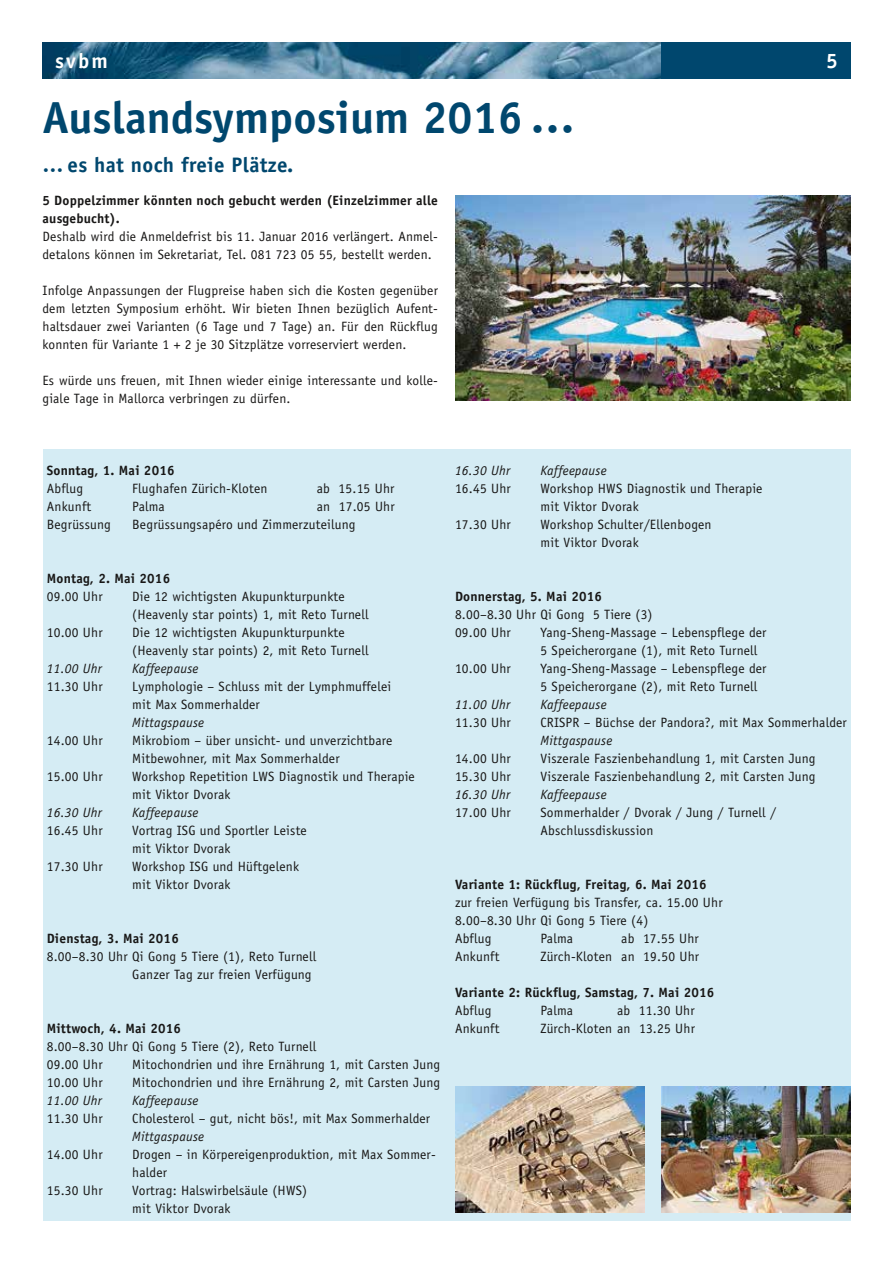
<style>
.page{position:relative;width:893px;height:1263px;background:#fff}
.page>*{position:absolute;margin:0;border:0;box-sizing:border-box;transform-origin:0 0}
.t1{font:700 45px "Officina Sans";color:#00476e}
.t2{font:700 21px "Officina Sans";letter-spacing:.015em;color:#00476e}
.t3{font:700 21px "Officina Sans";color:#fff}
.t4{font:13.5px/18px "Officina Sans";letter-spacing:.015em;color:#181716}
.t5{font:700 13.5px/18px "Officina Sans";letter-spacing:.015em;color:#181716}
.t6{font:italic 13.5px "Officina Sans";letter-spacing:.015em;color:#181716}
</style>
<div class="page">
<img style="left:43px;top:43px;width:618px;height:36px">
<div style="left:661px;top:43px;width:189px;height:36px;background:#00476e"></div>
<div style="left:43px;top:449px;width:807px;height:771px;background:#d5ecf4"></div>
<img style="left:455px;top:196px;width:395px;height:204px">
<img style="left:455px;top:1087px;width:189px;height:126px">
<img style="left:661px;top:1087px;width:189px;height:126px">
<h2 class="t3" style="left:55px;top:47px;width:54px">svbm</h2>
<h2 class="t3" style="left:826px;top:47px;width:13px">5</h2>
<h1 class="t1" style="left:43px;top:89px;width:534px">Auslandsymposium 2016 …</h1>
<h2 class="t2" style="left:43px;top:151px;width:252px">… es hat noch freie Plätze.</h2>
<p class="t5" style="left:43px;top:191px;width:397px">5 Doppelzimmer könnten noch gebucht werden (Einzelzimmer alle ausgebucht).</p>
<p class="t4" style="left:43px;top:227px;width:397px">Deshalb wird die Anmeldefrist bis 11. Januar 2016 verlängert. Anmel&shy;detalons können im Sekretariat, Tel. 081 723 05 55, bestellt werden.</p>
<p class="t4" style="left:43px;top:281px;width:397px;text-align:justify">Infolge Anpassungen der Flugpreise haben sich die Kosten gegenüber dem letzten Symposium erhöht. Wir bieten Ihnen bezüglich Aufent&shy;haltsdauer zwei Varianten (6 Tage und 7 Tage) an. Für den Rückflug konnten für Variante 1 + 2 je 30 Sitzplätze vorreserviert werden.</p>
<p class="t4" style="left:43px;top:371px;width:397px">Es würde uns freuen, mit Ihnen wieder einige interessante und kolle&shy;giale Tage in Mallorca verbringen zu dürfen.</p>
<p class="t5" style="left:47px;top:461px;width:129px">Sonntag, 1. Mai 2016</p>
<p class="t4" style="left:47px;top:479px;width:38px">Abflug</p>
<p class="t4" style="left:132px;top:479px;width:137px">Flughafen Zürich-Kloten</p>
<p class="t4" style="left:317px;top:479px;width:79px">ab 15.15 Uhr</p>
<p class="t4" style="left:47px;top:497px;width:46px">Ankunft</p>
<p class="t4" style="left:132px;top:497px;width:34px">Palma</p>
<p class="t4" style="left:317px;top:497px;width:79px">an 17.05 Uhr</p>
<p class="t4" style="left:47px;top:515px;width:66px">Begrüssung</p>
<p class="t4" style="left:132px;top:515px;width:225px">Begrüssungsapéro und Zimmerzuteilung</p>
<p class="t5" style="left:47px;top:569px;width:125px">Montag, 2. Mai 2016</p>
<p class="t4" style="left:47px;top:587px;width:57px">09.00 Uhr</p>
<p class="t4" style="left:132px;top:587px;width:238px">Die 12 wichtigsten Akupunkturpunkte (Heavenly star points) 1, mit Reto Turnell</p>
<p class="t4" style="left:47px;top:623px;width:57px">10.00 Uhr</p>
<p class="t4" style="left:132px;top:623px;width:238px">Die 12 wichtigsten Akupunkturpunkte (Heavenly star points) 2, mit Reto Turnell</p>
<p class="t6" style="left:47px;top:660px;width:57px">11.00 Uhr</p>
<p class="t6" style="left:132px;top:660px;width:68px">Kaffeepause</p>
<p class="t4" style="left:47px;top:677px;width:57px">11.30 Uhr</p>
<p class="t4" style="left:132px;top:677px;width:261px">Lymphologie – Schluss mit der Lymphmuffelei mit Max Sommerhalder</p>
<p class="t6" style="left:132px;top:714px;width:73px">Mittagspause</p>
<p class="t4" style="left:47px;top:731px;width:57px">14.00 Uhr</p>
<p class="t4" style="left:132px;top:731px;width:262px">Mikrobiom – über unsicht- und unverzichtbare<br>Mitbewohner, mit Max Sommerhalder</p>
<p class="t4" style="left:47px;top:767px;width:57px">15.00 Uhr</p>
<p class="t4" style="left:132px;top:767px;width:284px">Workshop Repetition LWS Diagnostik und Therapie mit Viktor Dvorak</p>
<p class="t6" style="left:47px;top:804px;width:57px">16.30 Uhr</p>
<p class="t6" style="left:132px;top:804px;width:68px">Kaffeepause</p>
<p class="t4" style="left:47px;top:821px;width:57px">16.45 Uhr</p>
<p class="t4" style="left:132px;top:821px;width:176px">Vortrag ISG und Sportler Leiste mit Viktor Dvorak</p>
<p class="t4" style="left:47px;top:857px;width:57px">17.30 Uhr</p>
<p class="t4" style="left:132px;top:857px;width:168px">Workshop ISG und Hüftgelenk mit Viktor Dvorak</p>
<p class="t5" style="left:47px;top:929px;width:134px">Dienstag, 3. Mai 2016</p>
<p class="t4" style="left:132px;top:947px;width:186px;text-indent:-85px">8.00–8.30 Uhr Qi Gong 5 Tiere (1), Reto Turnell<br>Ganzer Tag zur freien Verfügung</p>
<p class="t5" style="left:47px;top:1019px;width:136px">Mittwoch, 4. Mai 2016</p>
<p class="t4" style="left:47px;top:1037px;width:271px">8.00–8.30 Uhr Qi Gong 5 Tiere (2), Reto Turnell<br>09.00 Uhr</p>
<p class="t4" style="left:132px;top:1055px;width:309px">Mitochondrien und ihre Ernährung 1, mit Carsten Jung</p>
<p class="t4" style="left:47px;top:1073px;width:57px">10.00 Uhr</p>
<p class="t4" style="left:132px;top:1073px;width:309px">Mitochondrien und ihre Ernährung 2, mit Carsten Jung</p>
<p class="t6" style="left:47px;top:1092px;width:57px">11.00 Uhr</p>
<p class="t6" style="left:132px;top:1092px;width:68px">Kaffeepause</p>
<p class="t4" style="left:47px;top:1109px;width:57px">11.30 Uhr</p>
<p class="t4" style="left:132px;top:1109px;width:299px">Cholesterol – gut, nicht bös!, mit Max Sommerhalder</p>
<p class="t6" style="left:132px;top:1129px;width:73px">Mittgaspause</p>
<p class="t4" style="left:47px;top:1145px;width:57px">14.00 Uhr</p>
<p class="t4" style="left:132px;top:1145px;width:305px">Drogen – in Körpereigenproduktion, mit Max Sommer&shy;halder</p>
<p class="t4" style="left:47px;top:1181px;width:57px">15.30 Uhr</p>
<p class="t4" style="left:132px;top:1181px;width:176px">Vortrag: Halswirbelsäule (HWS) mit Viktor Dvorak</p>
<p class="t6" style="left:455px;top:462px;width:57px">16.30 Uhr</p>
<p class="t6" style="left:540px;top:462px;width:68px">Kaffeepause</p>
<p class="t4" style="left:455px;top:479px;width:57px">16.45 Uhr</p>
<p class="t4" style="left:540px;top:479px;width:223px">Workshop HWS Diagnostik und Therapie mit Viktor Dvorak</p>
<p class="t4" style="left:455px;top:515px;width:57px">17.30 Uhr</p>
<p class="t4" style="left:540px;top:515px;width:173px">Workshop Schulter/Ellenbogen mit Viktor Dvorak</p>
<p class="t5" style="left:455px;top:587px;width:148px">Donnerstag, 5. Mai 2016</p>
<p class="t4" style="left:455px;top:605px;width:199px">8.00–8.30 Uhr Qi Gong 5 Tiere (3)<br>09.00 Uhr</p>
<p class="t4" style="left:540px;top:623px;width:227px">Yang-Sheng-Massage – Lebenspflege der<br>5 Speicherorgane (1), mit Reto Turnell</p>
<p class="t4" style="left:455px;top:659px;width:57px">10.00 Uhr</p>
<p class="t4" style="left:540px;top:659px;width:227px">Yang-Sheng-Massage – Lebenspflege der<br>5 Speicherorgane (2), mit Reto Turnell</p>
<p class="t6" style="left:455px;top:697px;width:57px">11.00 Uhr</p>
<p class="t6" style="left:540px;top:697px;width:68px">Kaffeepause</p>
<p class="t4" style="left:455px;top:713px;width:57px">11.30 Uhr</p>
<p class="t4" style="left:540px;top:713px;width:308px">CRISPR – Büchse der Pandora?, mit Max Sommerhalder</p>
<p class="t6" style="left:540px;top:733px;width:73px">Mittgaspause</p>
<p class="t4" style="left:455px;top:749px;width:57px">14.00 Uhr</p>
<p class="t4" style="left:540px;top:749px;width:277px">Viszerale Faszienbehandlung 1, mit Carsten Jung</p>
<p class="t4" style="left:455px;top:767px;width:57px">15.30 Uhr</p>
<p class="t4" style="left:540px;top:767px;width:277px">Viszerale Faszienbehandlung 2, mit Carsten Jung</p>
<p class="t6" style="left:455px;top:787px;width:57px">16.30 Uhr</p>
<p class="t6" style="left:540px;top:787px;width:68px">Kaffeepause</p>
<p class="t4" style="left:455px;top:803px;width:57px">17.00 Uhr</p>
<p class="t4" style="left:540px;top:803px;width:237px">Sommerhalder / Dvorak / Jung / Turnell /<br>Abschlussdiskussion</p>
<p class="t5" style="left:455px;top:875px;width:253px">Variante 1: Rückflug, Freitag, 6. Mai 2016</p>
<p class="t4" style="left:455px;top:893px;width:269px">zur freien Verfügung bis Transfer, ca. 15.00 Uhr<br>8.00–8.30 Uhr Qi Gong 5 Tiere (4)<br>Abflug</p>
<p class="t4" style="left:540px;top:930px;width:34px">Palma</p>
<p class="t4" style="left:621px;top:930px;width:79px">ab 17.55 Uhr</p>
<p class="t4" style="left:455px;top:948px;width:46px">Ankunft</p>
<p class="t4" style="left:540px;top:948px;width:160px">Zürch-Kloten an 19.50 Uhr</p>
<p class="t5" style="left:455px;top:983px;width:261px">Variante 2: Rückflug, Samstag, 7. Mai 2016</p>
<p class="t4" style="left:455px;top:1002px;width:38px">Abflug</p>
<p class="t4" style="left:540px;top:1002px;width:34px">Palma</p>
<p class="t4" style="left:617px;top:1002px;width:79px">ab 11.30 Uhr</p>
<p class="t4" style="left:455px;top:1020px;width:46px">Ankunft</p>
<p class="t4" style="left:540px;top:1020px;width:156px">Zürch-Kloten an 13.25 Uhr</p>
</div>
